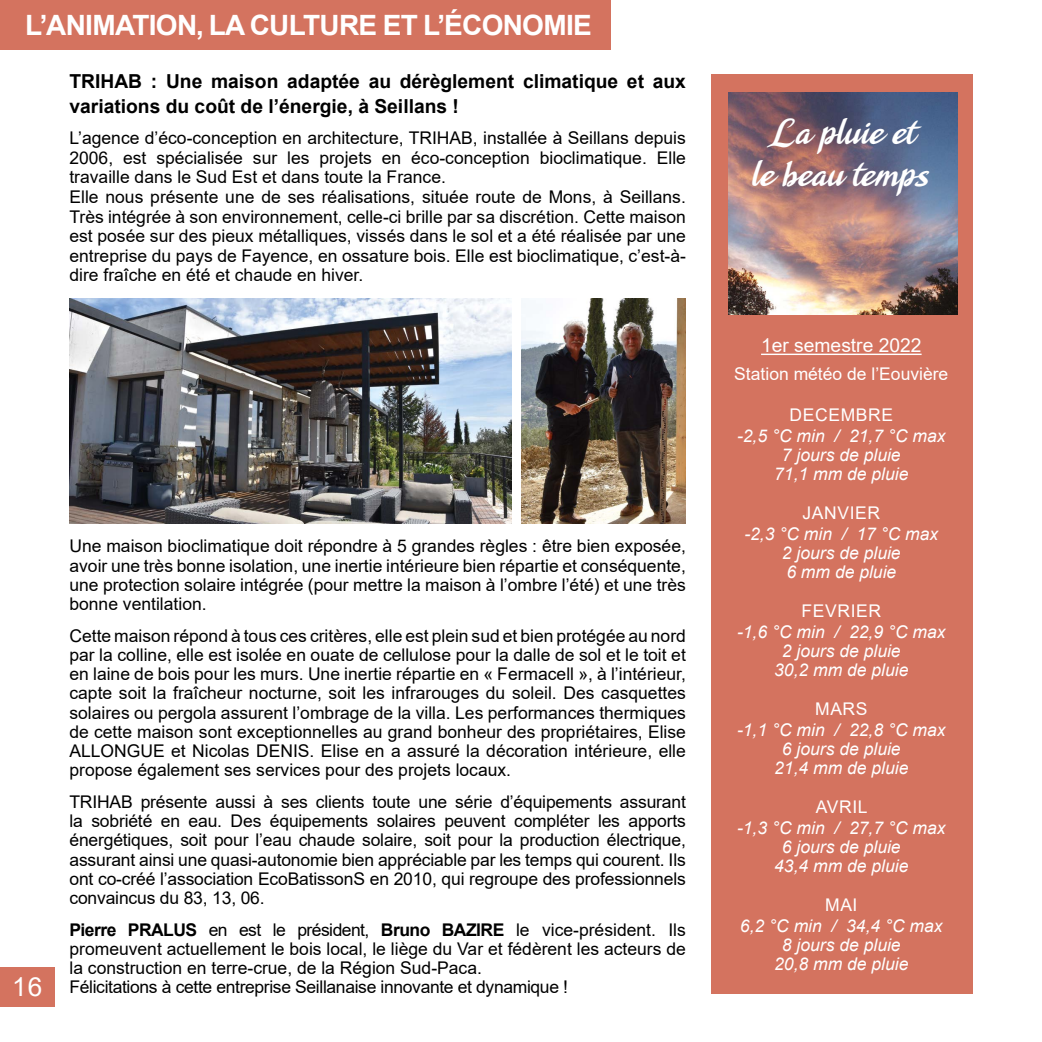
<style>
.page{position:relative;width:1042px;height:1042px;background:#fff}
.page>*{position:absolute;margin:0;border:0;box-sizing:border-box;transform-origin:0 0}
.t1{font:35px/42px "Agnesa Kyoto";color:#fff;text-align:center}
.t2{font:700 28px "Arial";letter-spacing:-.025em;color:#fff}
.t3{font:26.25px "Arial";color:#fff}
.t4{font:700 19.25px/24.5px "Arial";color:#000}
.t5{font:19.25px "Arial";color:#fff}
.t6{font:17.5px/19.2px "Arial";color:#000;text-align:justify}
.t7{font:italic 17.5px/19.2px "Arial";color:#fff;text-align:center}
.t8{font:17.5px "Arial";letter-spacing:.035em;color:#fff}
.t9{font:17.5px "Arial";color:#fff}
.s1{font-weight:700}
</style>
<div class="page">
<div style="left:0;top:0;width:610px;height:50px;background:#d4735f"></div>
<div style="left:0;top:967px;width:55px;height:40px;background:#d4735f"></div>
<div style="left:711px;top:74px;width:261px;height:920px;background:#d4735f"></div>
<img style="left:728px;top:93px;width:229px;height:221px">
<hr style="left:761px;top:354px;width:160px;height:1px;background:#fff">
<img style="left:69px;top:299px;width:442px;height:224px">
<img style="left:521px;top:299px;width:165px;height:224px">
<h2 class="t2" style="left:25px;top:6px;width:568px">L’ANIMATION, LA CULTURE ET L’ÉCONOMIE</h2>
<p class="t4" style="left:69px;top:70px;width:618px">TRIHAB : Une maison adaptée au dérèglement climatique et aux variations du coût de l’énergie, à Seillans !</p>
<p class="t6" style="left:69px;top:128px;width:618px;text-align:left">L’agence d’éco-conception en architecture, TRIHAB, installée à Seillans depuis 2006, est spécialisée sur les projets en éco-conception bioclimatique. Elle travaille dans le Sud Est et dans toute la France.<br>Elle nous présente une de ses réalisations, située route de Mons, à Seillans.<br>Très intégrée à son environnement, celle-ci brille par sa discrétion. Cette maison est posée sur des pieux métalliques, vissés dans le sol et a été réalisée par une entreprise du pays de Fayence, en ossature bois. Elle est bioclimatique, c’est-à&shy;dire fraîche en été et chaude en hiver.</p>
<h3 class="t3" style="left:12px;top:968px;width:31px">16</h3>
<p class="t6" style="left:69px;top:536px;width:618px">Une maison bioclimatique doit répondre à 5 grandes règles : être bien exposée, avoir une très bonne isolation, une inertie intérieure bien répartie et conséquente, une protection solaire intégrée (pour mettre la maison à l’ombre l’été) et une très bonne ventilation.</p>
<p class="t6" style="left:69px;top:626px;width:618px">Cette maison répond à tous ces critères, elle est plein sud et bien protégée au nord par la colline, elle est isolée en ouate de cellulose pour la dalle de sol et le toit et en laine de bois pour les murs. Une inertie répartie en « Fermacell », à l’intérieur, capte soit la fraîcheur nocturne, soit les infrarouges du soleil. Des casquettes solaires ou pergola assurent l’ombrage de la villa. Les performances thermiques de cette maison sont exceptionnelles au grand bonheur des propriétaires, Elise ALLONGUE et Nicolas DENIS. Elise en a assuré la décoration intérieure, elle propose également ses services pour des projets locaux.</p>
<p class="t6" style="left:69px;top:792px;width:618px">TRIHAB présente aussi à ses clients toute une série d’équipements assurant la sobriété en eau. Des équipements solaires peuvent compléter les apports énergétiques, soit pour l’eau chaude solaire, soit pour la production électrique, assurant ainsi une quasi-autonomie bien appréciable par les temps qui courent. Ils ont co-créé l’association EcoBatissonS en 2010, qui regroupe des professionnels convaincus du 83, 13, 06.</p>
<p class="t6" style="left:69px;top:920px;width:618px;text-align:left"><span class="s1">Pierre PRALUS</span> en est le président, <span class="s1">Bruno BAZIRE</span> le vice-président. Ils promeuvent actuellement le bois local, le liège du Var et fédèrent les acteurs de la construction en terre-crue, de la Région Sud-Paca.<br>Félicitations à cette entreprise Seillanaise innovante et dynamique !</p>
<h1 class="t1" style="left:753px;top:115px;width:178px">La pluie et le beau temps</h1>
<p class="t5" style="left:761px;top:332px;width:162px">1er semestre 2022</p>
<p class="t9" style="left:734px;top:362px;width:215px">Station météo de l’Eouvière</p>
<p class="t8" style="left:789px;top:402px;width:105px">DECEMBRE</p>
<p class="t7" style="left:737px;top:426px;width:210px">-2,5 °C min / 21,7 °C max<br>7 jours de pluie<br>71,1 mm de pluie</p>
<p class="t8" style="left:802px;top:500px;width:79px">JANVIER</p>
<p class="t7" style="left:744px;top:524px;width:195px">-2,3 °C min / 17 °C max<br>2 jours de pluie<br>6 mm de pluie</p>
<p class="t8" style="left:801px;top:598px;width:81px">FEVRIER</p>
<p class="t7" style="left:737px;top:622px;width:210px">-1,6 °C min / 22,9 °C max<br>2 jours de pluie<br>30,2 mm de pluie</p>
<p class="t8" style="left:815px;top:696px;width:54px">MARS</p>
<p class="t7" style="left:737px;top:720px;width:210px">-1,1 °C min / 22,8 °C max<br>6 jours de pluie<br>21,4 mm de pluie</p>
<p class="t8" style="left:816px;top:794px;width:53px">AVRIL</p>
<p class="t7" style="left:737px;top:818px;width:210px">-1,3 °C min / 27,7 °C max<br>6 jours de pluie<br>43,4 mm de pluie</p>
<p class="t8" style="left:825px;top:892px;width:34px">MAI</p>
<p class="t7" style="left:740px;top:916px;width:204px">6,2 °C min / 34,4 °C max<br>8 jours de pluie<br>20,8 mm de pluie</p>
</div>
